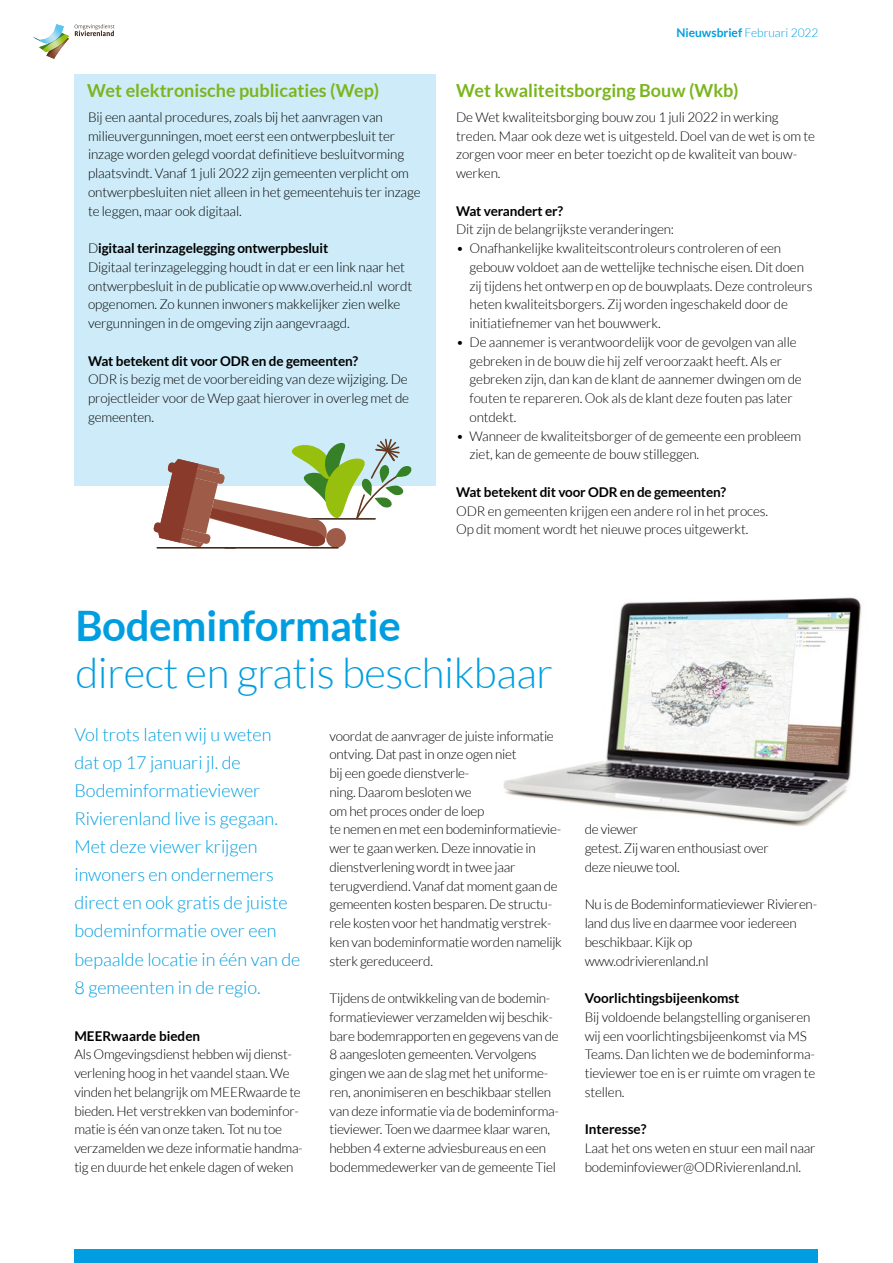
<style>
.page{position:relative;width:893px;height:1263px;background:#fff}
.page>*{position:absolute;margin:0;border:0;box-sizing:border-box;transform-origin:0 0}
.t1{font:300 42px "Lato";letter-spacing:-.01em;color:#009ee0}
.t2{font:700 42px "Lato";letter-spacing:-.01em;color:#009ee0}
.t3{font:300 18px/28px "Lato";color:#009ee0}
.t4{font:700 18px "Lato";color:#7ab51d}
.t5{font:300 13.5px/18.8px "Lato";letter-spacing:-.01em;color:#000}
.t6{font:700 13.5px "Lato";letter-spacing:-.01em;color:#000}
.t7{font:300 12px "Lato";color:#009ee0}
.s1{font-weight:700}
</style>
<div class="page">
<div style="left:74px;top:1249px;width:744px;height:14px;background:#009ee0"></div>
<svg style="left:75px;top:24px;width:39px;height:12px"></svg>
<svg style="left:33px;top:34px;width:36px;height:25px"></svg>
<img style="left:39px;top:24px;width:25px;height:19px">
<img style="left:503px;top:597px;width:359px;height:230px">
<div style="left:75px;top:74px;width:361px;height:412px;background:#cdebf8"></div>
<svg style="left:153px;top:438px;width:259px;height:111px"></svg>
<hr style="left:157px;top:547px;width:78px;height:2px;background:#42291b">
<hr style="left:225px;top:547px;width:113px;height:2px;background:#42291b">
<h2 class="t4" style="left:87px;top:81px;width:294px">Wet elektronische publicaties (Wep)</h2>
<p class="t5" style="left:88px;top:108px;width:334px">Bij een aantal procedures, zoals bij het aanvragen van milieuvergunningen, moet eerst een ontwerpbesluit ter inzage worden gelegd voordat definitieve besluitvorming plaatsvindt. Vanaf 1 juli 2022 zijn gemeenten verplicht om ontwerpbesluiten niet alleen in het gemeentehuis ter inzage te leggen, maar ook digitaal.</p>
<p class="t5" style="left:88px;top:239px;width:326px">D<span class="s1">igitaal terinzagelegging ontwerpbesluit<br></span>Digitaal terinzagelegging houdt in dat er een link naar het ontwerpbesluit in de publicatie op www.overheid.nl wordt opgenomen. Zo kunnen inwoners makkelijker zien welke vergunningen in de omgeving zijn aangevraagd.</p>
<p class="t6" style="left:88px;top:353px;width:272px">Wat betekent dit voor ODR en de gemeenten?</p>
<p class="t5" style="left:88px;top:370px;width:323px;text-align:justify">ODR is bezig met de voorbereiding van deze wijziging. De projectleider voor de Wep gaat hierover in overleg met de gemeenten.</p>
<p class="t7" style="left:676px;top:26px;width:144px"><span class="s1">Nieuwsbrief</span> Februari 2022</p>
<h2 class="t4" style="left:456px;top:80px;width:284px">Wet kwaliteitsborging Bouw (Wkb)</h2>
<p class="t5" style="left:456px;top:108px;width:360px">De Wet kwaliteitsborging bouw zou 1 juli 2022 in werking treden. Maar ook deze wet is uitgesteld. Doel van de wet is om te zorgen voor meer en beter toezicht op de kwaliteit van bouw&shy;werken.</p>
<p class="t6" style="left:456px;top:203px;width:109px">Wat verandert er?</p>
<p class="t5" style="left:456px;top:220px;width:220px">Dit zijn de belangrijkste veranderingen:</p>
<p class="t5" style="left:470px;top:239px;width:344px;text-indent:-14px">• Onafhankelijke kwaliteitscontroleurs controleren of een gebouw voldoet aan de wettelijke technische eisen. Dit doen zij tijdens het ontwerp en op de bouwplaats. Deze controleurs heten kwaliteitsborgers. Zij worden ingeschakeld door de initiatiefnemer van het bouwwerk.</p>
<p class="t5" style="left:470px;top:333px;width:334px;text-indent:-14px">• De aannemer is verantwoordelijk voor de gevolgen van alle gebreken in de bouw die hij zelf veroorzaakt heeft. Als er gebreken zijn, dan kan de klant de aannemer dwingen om de fouten te repareren. Ook als de klant deze fouten pas later ontdekt.</p>
<p class="t5" style="left:470px;top:426px;width:333px;text-indent:-14px">• Wanneer de kwaliteitsborger of de gemeente een probleem ziet, kan de gemeente de bouw stilleggen.</p>
<p class="t6" style="left:456px;top:484px;width:272px">Wat betekent dit voor ODR en de gemeenten?</p>
<p class="t5" style="left:456px;top:501px;width:314px">ODR en gemeenten krijgen een andere rol in het proces.<br>Op dit moment wordt het nieuwe proces uitgewerkt.</p>
<h1 class="t2" style="left:75px;top:602px;width:327px">Bodeminformatie</h1>
<h1 class="t1" style="left:75px;top:650px;width:479px">direct en gratis beschikbaar</h1>
<p class="t3" style="left:74px;top:720px;width:228px">Vol trots laten wij u weten dat op 17 januari jl. de<br>Bodeminformatieviewer<br>Rivierenland live is gegaan.<br>Met deze viewer krijgen inwoners en ondernemers direct en ook gratis de juiste bodeminformatie over een bepaalde locatie in één van de<br>8 gemeenten in de regio.</p>
<p class="t6" style="left:74px;top:1028px;width:127px">MEERwaarde bieden</p>
<p class="t5" style="left:74px;top:1045px;width:230px">Als Omgevingsdienst hebben wij dienst&shy;verlening hoog in het vaandel staan. We vinden het belangrijk om MEERwaarde te bieden. Het verstrekken van bodeminfor&shy;matie is één van onze taken. Tot nu toe verzamelden we deze informatie handma&shy;tig en duurde het enkele dagen of weken</p>
<p class="t5" style="left:330px;top:726px;width:234px">voordat de aanvrager de juiste informatie ontving. Dat past in onze ogen niet<br>bij een goede dienstverle-<br>ning. Daarom besloten we<br>om het proces onder de loep<br>te nemen en met een bodeminformatievie&shy;wer te gaan werken. Deze innovatie in dienstverlening wordt in twee jaar terugverdiend. Vanaf dat moment gaan de gemeenten kosten besparen. De structu&shy;rele kosten voor het handmatig verstrek&shy;ken van bodeminformatie worden namelijk sterk gereduceerd.</p>
<p class="t5" style="left:330px;top:989px;width:231px">Tijdens de ontwikkeling van de bodemin&shy;formatieviewer verzamelden wij beschik&shy;bare bodemrapporten en gegevens van de 8 aangesloten gemeenten. Vervolgens gingen we aan de slag met het uniforme&shy;ren, anonimiseren en beschikbaar stellen van deze informatie via de bodeminforma&shy;tieviewer. Toen we daarmee klaar waren, hebben 4 externe adviesbureaus en een bodemmedewerker van de gemeente Tiel</p>
<p class="t5" style="left:585px;top:820px;width:186px">de viewer<br>getest. Zij waren enthousiast over deze nieuwe tool.</p>
<p class="t5" style="left:585px;top:895px;width:234px">Nu is de Bodeminformatieviewer Rivieren&shy;land dus live en daarmee voor iedereen beschikbaar. Kijk op www.odrivierenland.nl</p>
<p class="t6" style="left:585px;top:990px;width:156px">Voorlichtingsbijeenkomst</p>
<p class="t5" style="left:585px;top:1008px;width:232px">Bij voldoende belangstelling organiseren wij een voorlichtingsbijeenkomst via MS Teams. Dan lichten we de bodeminforma&shy;tieviewer toe en is er ruimte om vragen te stellen.</p>
<p class="t6" style="left:585px;top:1122px;width:63px">Interesse?</p>
<p class="t5" style="left:585px;top:1139px;width:232px">Laat het ons weten en stuur een mail naar bodeminfoviewer@ODRivierenland.nl.</p>
</div>
